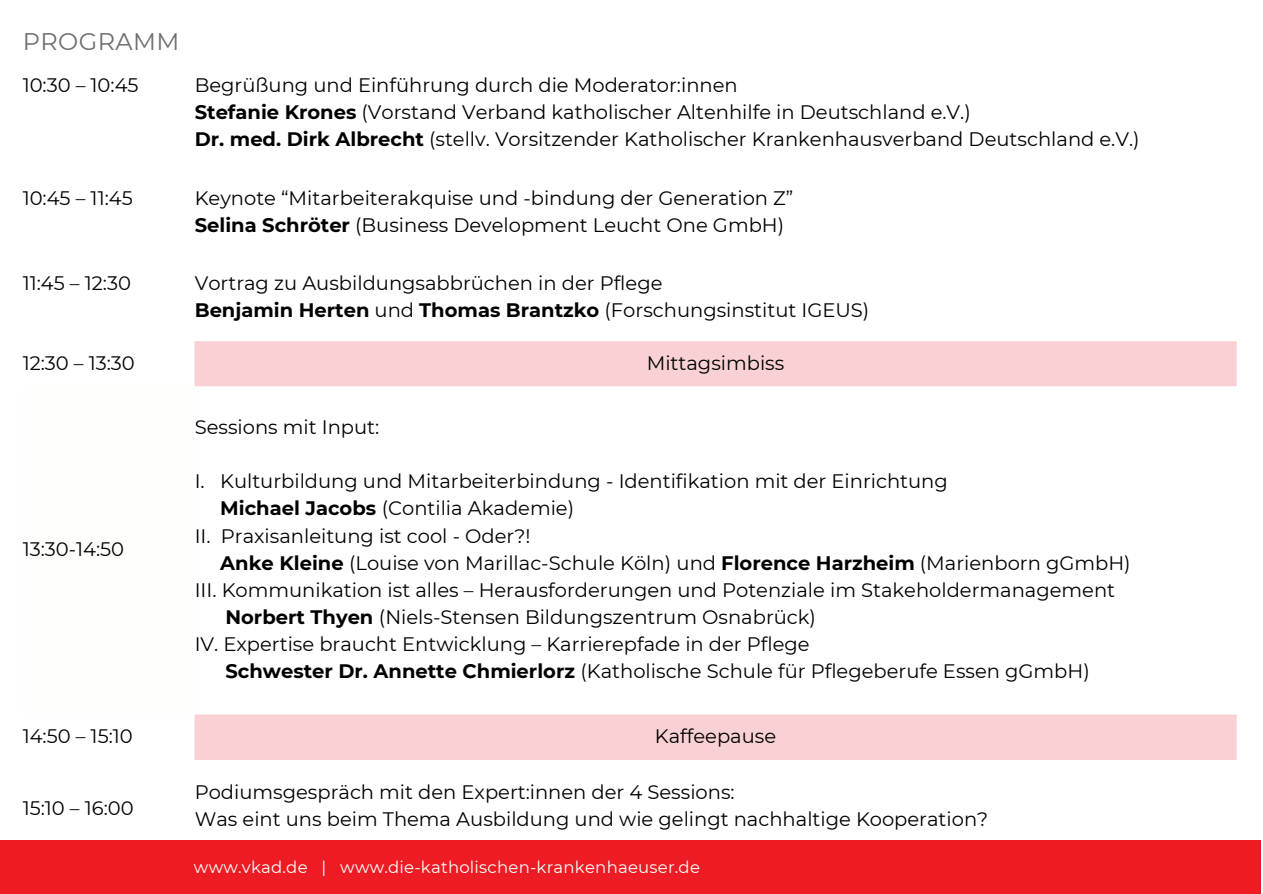
<style>
.page{position:relative;width:1263px;height:894px;background:#fff}
.page>*{position:absolute;margin:0;border:0;box-sizing:border-box;transform-origin:0 0}
.t1{font:24px "Montserrat";letter-spacing:.02em;color:#6d6e70}
.t2{font:19.5px/27px "Montserrat";color:#000}
.t3{font:16.5px "Montserrat";letter-spacing:.015em;color:#fefefc}
.s1{font-weight:700}
</style>
<div class="page">
<div style="left:0;top:840px;width:1261px;height:53px;background:#ed1c24"></div>
<svg style="left:194px;top:341px;width:1043px;height:418px"></svg>
<div style="left:23px;top:385px;width:172px;height:329px;background:#fefefc"></div>
<p class="t1" style="left:23px;top:26px;width:158px">PROGRAMM</p>
<p class="t2" style="left:23px;top:71px;width:117px">10:30 – 10:45</p>
<p class="t2" style="left:195px;top:71px;width:946px">Begrüßung und Einführung durch die Moderator:innen<br><span class="s1">Stefanie Krones</span> (Vorstand Verband katholischer Altenhilfe in Deutschland e.V.)<br><span class="s1">Dr. med. Dirk Albrecht</span> (stellv. Vorsitzender Katholischer Krankenhausverband Deutschland e.V.)</p>
<p class="t2" style="left:23px;top:184px;width:112px">10:45 – 11:45</p>
<p class="t2" style="left:195px;top:184px;width:600px">Keynote “Mitarbeiterakquise und -bindung der Generation Z”<br><span class="s1">Selina Schröter</span> (Business Development Leucht One GmbH)</p>
<p class="t2" style="left:23px;top:269px;width:110px">11:45 – 12:30</p>
<p class="t2" style="left:195px;top:269px;width:676px">Vortrag zu Ausbildungsabbrüchen in der Pflege<br><span class="s1">Benjamin Herten</span> und <span class="s1">Thomas Brantzko</span> (Forschungsinstitut IGEUS)</p>
<p class="t2" style="left:23px;top:349px;width:114px">12:30 – 13:30</p>
<p class="t2" style="left:647px;top:349px;width:139px">Mittagsimbiss</p>
<p class="t2" style="left:23px;top:535px;width:103px">13:30-14:50</p>
<p class="t2" style="left:195px;top:414px;width:186px">Sessions mit Input:</p>
<p class="t2" style="left:195px;top:468px;width:755px">I. Kulturbildung und Mitarbeiterbindung - Identifikation mit der Einrichtung</p>
<p class="t2" style="left:220px;top:495px;width:355px"><span class="s1">Michael Jacobs</span> (Contilia Akademie)</p>
<p class="t2" style="left:195px;top:522px;width:337px">II. Praxisanleitung ist cool - Oder?!</p>
<p class="t2" style="left:220px;top:549px;width:912px"><span class="s1">Anke Kleine</span> (Louise von Marillac-Schule Köln) und <span class="s1">Florence Harzheim</span> (Marienborn gGmbH)</p>
<p class="t2" style="left:195px;top:576px;width:922px">III. Kommunikation ist alles – Herausforderungen und Potenziale im Stakeholdermanagement</p>
<p class="t2" style="left:225px;top:603px;width:592px"><span class="s1">Norbert Thyen</span> (Niels-Stensen Bildungszentrum Osnabrück)</p>
<p class="t2" style="left:195px;top:630px;width:616px">IV. Expertise braucht Entwicklung – Karrierepfade in der Pflege</p>
<p class="t2" style="left:225px;top:657px;width:866px"><span class="s1">Schwester Dr. Annette Chmierlorz</span> (Katholische Schule für Pflegeberufe Essen gGmbH)</p>
<p class="t2" style="left:23px;top:722px;width:112px">14:50 – 15:10</p>
<p class="t2" style="left:655px;top:722px;width:123px">Kaffeepause</p>
<p class="t2" style="left:23px;top:794px;width:112px">15:10 – 16:00</p>
<p class="t2" style="left:195px;top:778px;width:795px">Podiumsgespräch mit den Expert:innen der 4 Sessions:<br>Was eint uns beim Thema Ausbildung und wie gelingt nachhaltige Kooperation?</p>
<p class="t3" style="left:194px;top:857px;width:508px">www.vkad.de | www.die-katholischen-krankenhaeuser.de</p>
</div>
